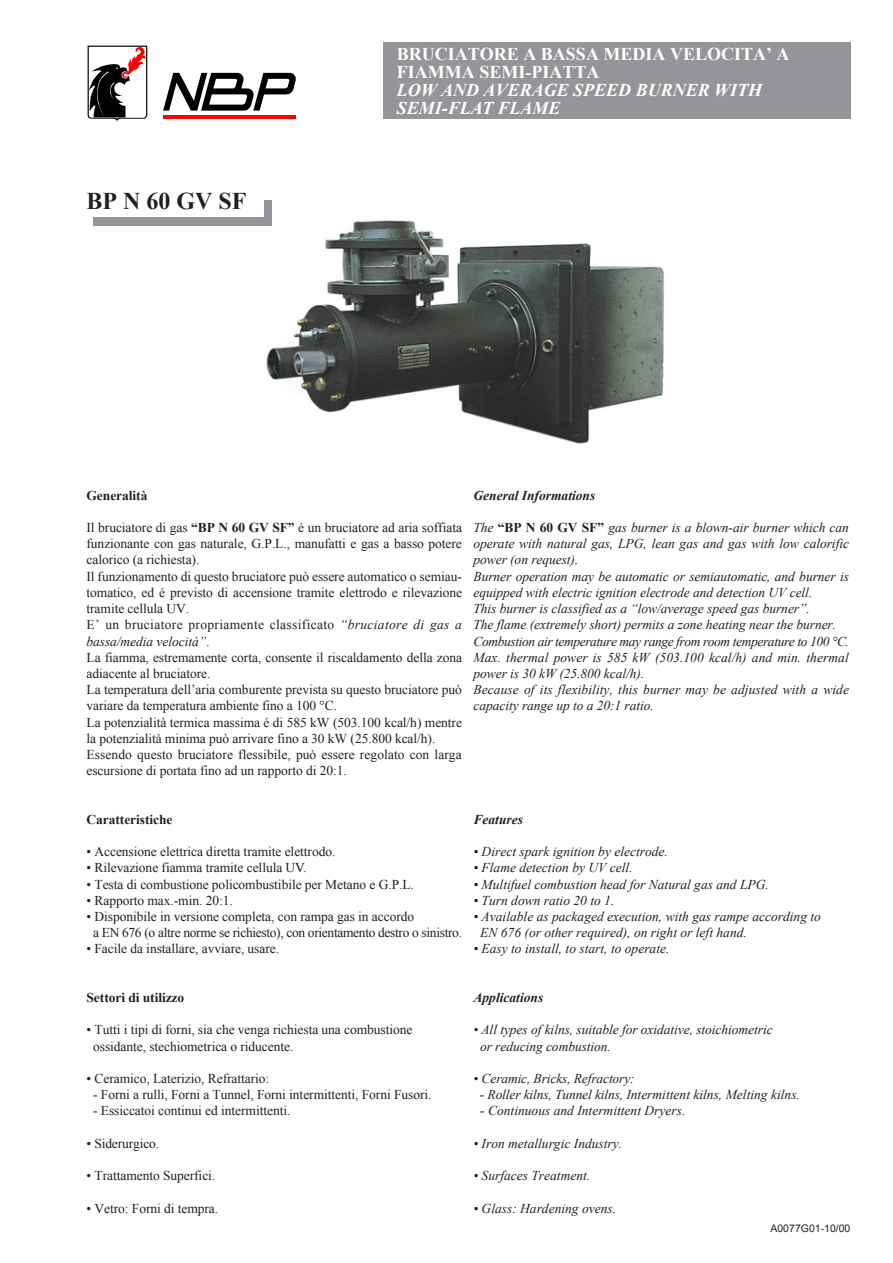
<style>
.page{position:relative;width:893px;height:1263px;background:#fff}
.page>*{position:absolute;margin:0;border:0;box-sizing:border-box;transform-origin:0 0}
.t1{font:700 24px "Times New Roman";color:#231f20}
.t2{font:700 18px/18px "Times New Roman";color:#fff}
.t3{font:italic 700 18px "Times New Roman";color:#fff}
.t4{font:13.5px/16.2px "Times New Roman";letter-spacing:-.005em;color:#231f20}
.t5{font:italic 13.5px/16.2px "Times New Roman";letter-spacing:-.005em;color:#231f20}
.t6{font:13.5px/16.2px "Times New Roman";letter-spacing:.025em;color:#231f20}
.t7{font:13.5px "Times New Roman";letter-spacing:-.025em;color:#231f20}
.t8{font:italic 13.5px "Times New Roman";letter-spacing:-.03em;color:#231f20}
.t9{font:700 13.5px "Times New Roman";letter-spacing:-.005em;color:#231f20}
.t10{font:italic 700 13.5px "Times New Roman";color:#231f20}
.t11{font:10.5px "Arial";color:#231f20}
.s1{font-weight:700}
.s2{font-style:italic}
.s3{font-weight:700;font-style:normal}
</style>
<div class="page">
<img style="left:263px;top:220px;width:402px;height:224px">
<svg style="left:163px;top:73px;width:133px;height:38px"></svg>
<svg style="left:88px;top:46px;width:59px;height:76px"></svg>
<hr style="left:163px;top:115px;width:133px;height:4px;background:#f00">
<div style="left:94px;top:200px;width:178px;height:25px;background:#939598"></div>
<div style="left:85px;top:191px;width:179px;height:26px;background:#fff"></div>
<div style="left:383px;top:43px;width:467px;height:76px;background:#939598"></div>
<p class="t1" style="left:87px;top:184px;width:162px">BP N 60 GV SF</p>
<p class="t2" style="left:397px;top:45px;width:394px">BRUCIATORE A BASSA MEDIA VELOCITA’ A<br>FIAMMA SEMI-PIATTA</p>
<p class="t3" style="left:397px;top:78px;width:367px">LOW AND AVERAGE SPEED BURNER WITH</p>
<p class="t3" style="left:397px;top:96px;width:165px">SEMI-FLAT FLAME</p>
<p class="t9" style="left:87px;top:486px;width:62px">Generalità</p>
<p class="t4" style="left:87px;top:519px;width:377px;text-align:justify">Il bruciatore di gas <span class="s1">“BP N 60 GV SF”</span> é un bruciatore ad aria soffiata funzionante con gas naturale, G.P.L., manufatti e gas a basso potere calorico (a richiesta).</p>
<p class="t4" style="left:87px;top:568px;width:377px;text-align:justify">Il funzionamento di questo bruciatore può essere automatico o semiau&shy;tomatico, ed é previsto di accensione tramite elettrodo e rilevazione tramite cellula UV.</p>
<p class="t6" style="left:87px;top:616px;width:377px">E’ un bruciatore propriamente classificato <span class="s2">“bruciatore di gas a bassa/media velocità”</span>.</p>
<p class="t4" style="left:87px;top:649px;width:377px">La fiamma, estremamente corta, consente il riscaldamento della zona adiacente al bruciatore.</p>
<p class="t4" style="left:87px;top:681px;width:377px">La temperatura dell’aria comburente prevista su questo bruciatore può variare da temperatura ambiente fino a 100 °C.</p>
<p class="t4" style="left:87px;top:714px;width:377px">La potenzialità termica massima é di 585 kW (503.100 kcal/h) mentre la potenzialità minima può arrivare fino a 30 kW (25.800 kcal/h).</p>
<p class="t4" style="left:87px;top:746px;width:377px">Essendo questo bruciatore flessibile, può essere regolato con larga escursione di portata fino ad un rapporto di 20:1.</p>
<p class="t9" style="left:87px;top:810px;width:88px">Caratteristiche</p>
<p class="t4" style="left:87px;top:843px;width:250px">• Accensione elettrica diretta tramite elettrodo.</p>
<p class="t4" style="left:87px;top:859px;width:222px">• Rilevazione fiamma tramite cellula UV.</p>
<p class="t4" style="left:87px;top:876px;width:329px">• Testa di combustione policombustibile per Metano e G.P.L.</p>
<p class="t4" style="left:87px;top:892px;width:148px">• Rapporto max.-min. 20:1.</p>
<p class="t4" style="left:87px;top:908px;width:329px">• Disponibile in versione completa, con rampa gas in accordo</p>
<p class="t7" style="left:93px;top:923px;width:370px">a EN 676 (o altre norme se richiesto), con orientamento destro o sinistro.</p>
<p class="t4" style="left:87px;top:940px;width:194px">• Facile da installare, avviare, usare.</p>
<p class="t9" style="left:87px;top:988px;width:99px">Settori di utilizzo</p>
<p class="t4" style="left:87px;top:1021px;width:327px">• Tutti i tipi di forni, sia che venga richiesta una combustione</p>
<p class="t4" style="left:93px;top:1038px;width:202px">ossidante, stechiometrica o riducente.</p>
<p class="t4" style="left:87px;top:1070px;width:184px">• Ceramico, Laterizio, Refrattario:</p>
<p class="t4" style="left:93px;top:1086px;width:340px">- Forni a rulli, Forni a Tunnel, Forni intermittenti, Forni Fusori.</p>
<p class="t4" style="left:93px;top:1102px;width:199px">- Essiccatoi continui ed intermittenti.</p>
<p class="t4" style="left:87px;top:1135px;width:74px">• Siderurgico.</p>
<p class="t4" style="left:87px;top:1167px;width:130px">• Trattamento Superfici.</p>
<p class="t4" style="left:87px;top:1200px;width:133px">• Vetro: Forni di tempra.</p>
<p class="t10" style="left:473px;top:486px;width:123px">General Informations</p>
<p class="t5" style="left:473px;top:519px;width:377px;text-align:justify">The <span class="s3">“BP N 60 GV SF”</span> gas burner is a blown-air burner which can operate with natural gas, LPG, lean gas and gas with low calorific power (on request).</p>
<p class="t5" style="left:473px;top:568px;width:377px">Burner operation may be automatic or semiautomatic, and burner is equipped with electric ignition electrode and detection UV cell.</p>
<p class="t5" style="left:473px;top:600px;width:338px">This burner is classified as a “low/average speed gas burner”.</p>
<p class="t5" style="left:473px;top:616px;width:364px">The flame (extremely short) permits a zone heating near the burner.</p>
<p class="t8" style="left:473px;top:632px;width:377px">Combustion air temperature may range from room temperature to 100 °C.</p>
<p class="t5" style="left:473px;top:649px;width:377px">Max. thermal power is 585 kW (503.100 kcal/h) and min. thermal power is 30 kW (25.800 kcal/h).</p>
<p class="t5" style="left:473px;top:681px;width:377px">Because of its flexibility, this burner may be adjusted with a wide capacity range up to a 20:1 ratio.</p>
<p class="t10" style="left:473px;top:810px;width:51px">Features</p>
<p class="t5" style="left:473px;top:843px;width:196px">• Direct spark ignition by electrode.</p>
<p class="t5" style="left:473px;top:859px;width:161px">• Flame detection by UV cell.</p>
<p class="t5" style="left:473px;top:875px;width:297px">• Multifuel combustion head for Natural gas and LPG.</p>
<p class="t5" style="left:473px;top:892px;width:142px">• Turn down ratio 20 to 1.</p>
<p class="t5" style="left:473px;top:908px;width:349px">• Available as packaged execution, with gas rampe according to</p>
<p class="t5" style="left:480px;top:924px;width:268px">EN 676 (or other required), on right or left hand.</p>
<p class="t5" style="left:473px;top:940px;width:197px">• Easy to install, to start, to operate.</p>
<p class="t10" style="left:473px;top:988px;width:71px">Applications</p>
<p class="t5" style="left:473px;top:1021px;width:301px">• All types of kilns, suitable for oxidative, stoichiometric</p>
<p class="t5" style="left:480px;top:1037px;width:132px">or reducing combustion.</p>
<p class="t5" style="left:473px;top:1070px;width:163px">• Ceramic, Bricks, Refractory:</p>
<p class="t5" style="left:480px;top:1086px;width:321px">- Roller kilns, Tunnel kilns, Intermittent kilns, Melting kilns.</p>
<p class="t5" style="left:480px;top:1102px;width:207px">- Continuous and Intermittent Dryers.</p>
<p class="t5" style="left:473px;top:1135px;width:150px">• Iron metallurgic Industry.</p>
<p class="t5" style="left:473px;top:1167px;width:118px">• Surfaces Treatment.</p>
<p class="t5" style="left:473px;top:1199px;width:144px">• Glass: Hardening ovens.</p>
<p class="t11" style="left:770px;top:1221px;width:81px">A0077G01-10/00</p>
</div>
